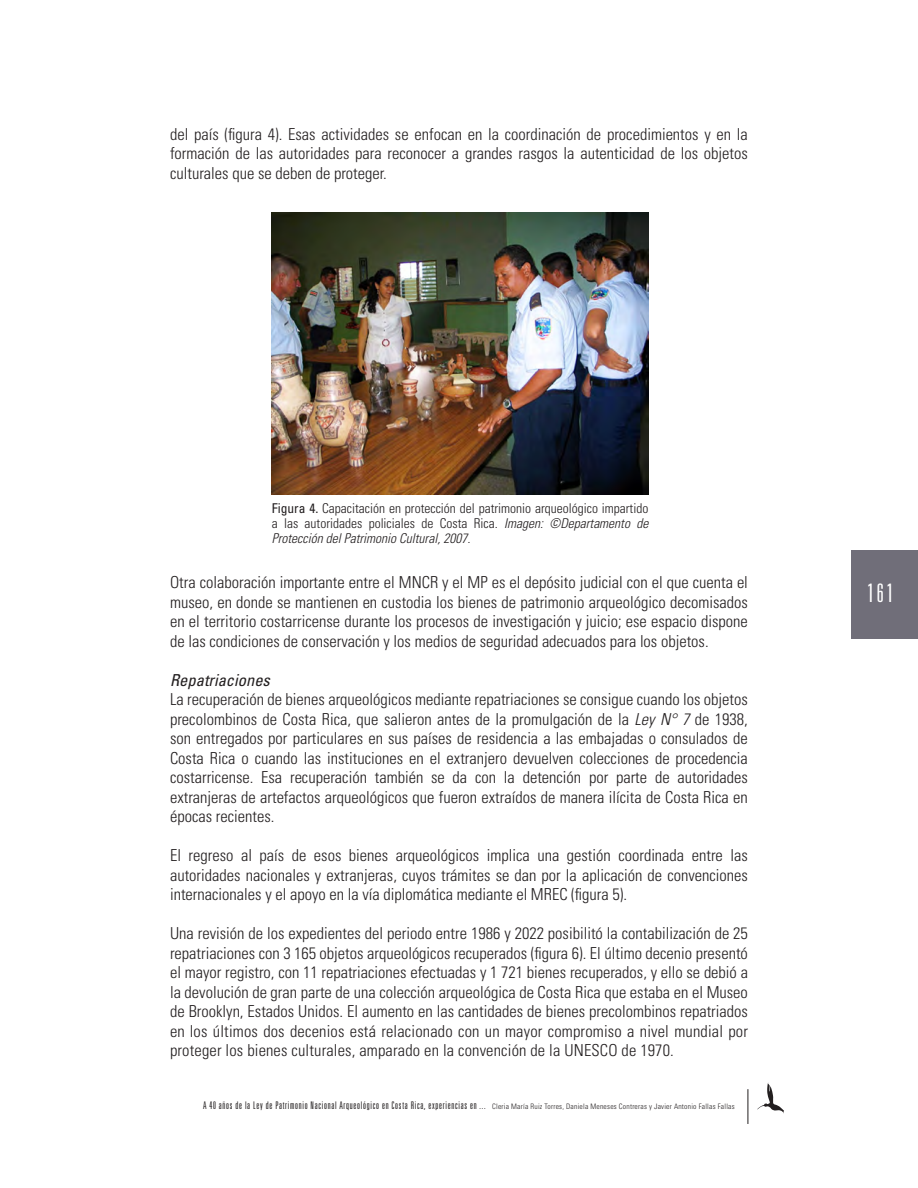
<style>
.page{position:relative;width:918px;height:1188px;background:#fff}
.page>*{position:absolute;margin:0;border:0;box-sizing:border-box;transform-origin:0 0}
.t1{font:300 ultra-condensed 25.5px "Univers LT Std";color:#fff}
.List_Paragraph_wrd_4{font:300 condensed 16.5px/19.5px "Univers LT Std";color:#231f20;text-align:justify}
.Normal_wrd_97{font:300 condensed 16.5px/19.5px "Univers LT Std";color:#231f20;text-align:justify}
.List_Paragraph_wrd_4-2{font:italic condensed 16.5px "Univers LT Std";color:#231f20}
.Normal_wrd_97-2{font:300 condensed 13.5px/15px "Univers LT Std";color:#231f20;text-align:justify}
.t2{font:300 ultra-condensed 10.5px "Univers LT Std";letter-spacing:.07em;color:#231f20}
.s1{font-weight:400}
.s2{font-style:italic}
.s3{font-stretch:condensed;font-size:7.5px}
</style>
<div class="page">
<hr style="left:748px;top:1089px;width:1px;height:35px;background:#231f20">
<div style="left:851px;top:550px;width:67px;height:88px;background:#706e79"></div>
<svg style="left:757px;top:1082px;width:27px;height:32px"></svg>
<img style="left:272px;top:212px;width:376px;height:283px">
<p class="Normal_wrd_97" style="left:170px;top:124px;width:579px">del país (figura 4). Esas actividades se enfocan en la coordinación de procedimientos y en la formación de las autoridades para reconocer a grandes rasgos la autenticidad de los objetos culturales que se deben de proteger.</p>
<p class="Normal_wrd_97-2" style="left:272px;top:500px;width:378px"><span class="s1">Figura 4.</span> Capacitación en protección del patrimonio arqueológico impartido a las autoridades policiales de Costa Rica. <span class="s2">Imagen: ©Departamento de Protección del Patrimonio Cultural, 2007.</span></p>
<p class="Normal_wrd_97" style="left:170px;top:572px;width:579px">Otra colaboración importante entre el MNCR y el MP es el depósito judicial con el que cuenta el museo, en donde se mantienen en custodia los bienes de patrimonio arqueológico decomisados en el territorio costarricense durante los procesos de investigación y juicio; ese espacio dispone de las condiciones de conservación y los medios de seguridad adecuados para los objetos.</p>
<p class="List_Paragraph_wrd_4-2" style="left:170px;top:669px;width:101px">Repatriaciones</p>
<p class="List_Paragraph_wrd_4" style="left:170px;top:689px;width:579px">La recuperación de bienes arqueológicos mediante repatriaciones se consigue cuando los objetos precolombinos de Costa Rica, que salieron antes de la promulgación de la <span class="s2">Ley N° 7</span> de 1938, son entregados por particulares en sus países de residencia a las embajadas o consulados de Costa Rica o cuando las instituciones en el extranjero devuelven colecciones de procedencia costarricense. Esa recuperación también se da con la detención por parte de autoridades extranjeras de artefactos arqueológicos que fueron extraídos de manera ilícita de Costa Rica en épocas recientes.</p>
<p class="List_Paragraph_wrd_4" style="left:170px;top:846px;width:579px">El regreso al país de esos bienes arqueológicos implica una gestión coordinada entre las autoridades nacionales y extranjeras, cuyos trámites se dan por la aplicación de convenciones internacionales y el apoyo en la vía diplomática mediante el MREC (figura 5).</p>
<p class="List_Paragraph_wrd_4" style="left:170px;top:924px;width:579px">Una revisión de los expedientes del periodo entre 1986 y 2022 posibilitó la contabilización de 25 repatriaciones con 3 165 objetos arqueológicos recuperados (figura 6). El último decenio presentó el mayor registro, con 11 repatriaciones efectuadas y 1 721 bienes recuperados, y ello se debió a la devolución de gran parte de una colección arqueológica de Costa Rica que estaba en el Museo de Brooklyn, Estados Unidos. El aumento en las cantidades de bienes precolombinos repatriados en los últimos dos decenios está relacionado con un mayor compromiso a nivel mundial por proteger los bienes culturales, amparado en la convención de la UNESCO de 1970.</p>
<p class="t2" style="left:203px;top:1100px;width:533px">A 40 años de la Ley de Patrimonio Nacional Arqueológico en Costa Rica, experiencias en ... <span class="s3">Cleria María Ruiz Torres, Daniela Meneses Contreras y Javier Antonio Fallas Fallas</span></p>
<h1 class="t1" style="left:867px;top:579px;width:28px">161</h1>
</div>
